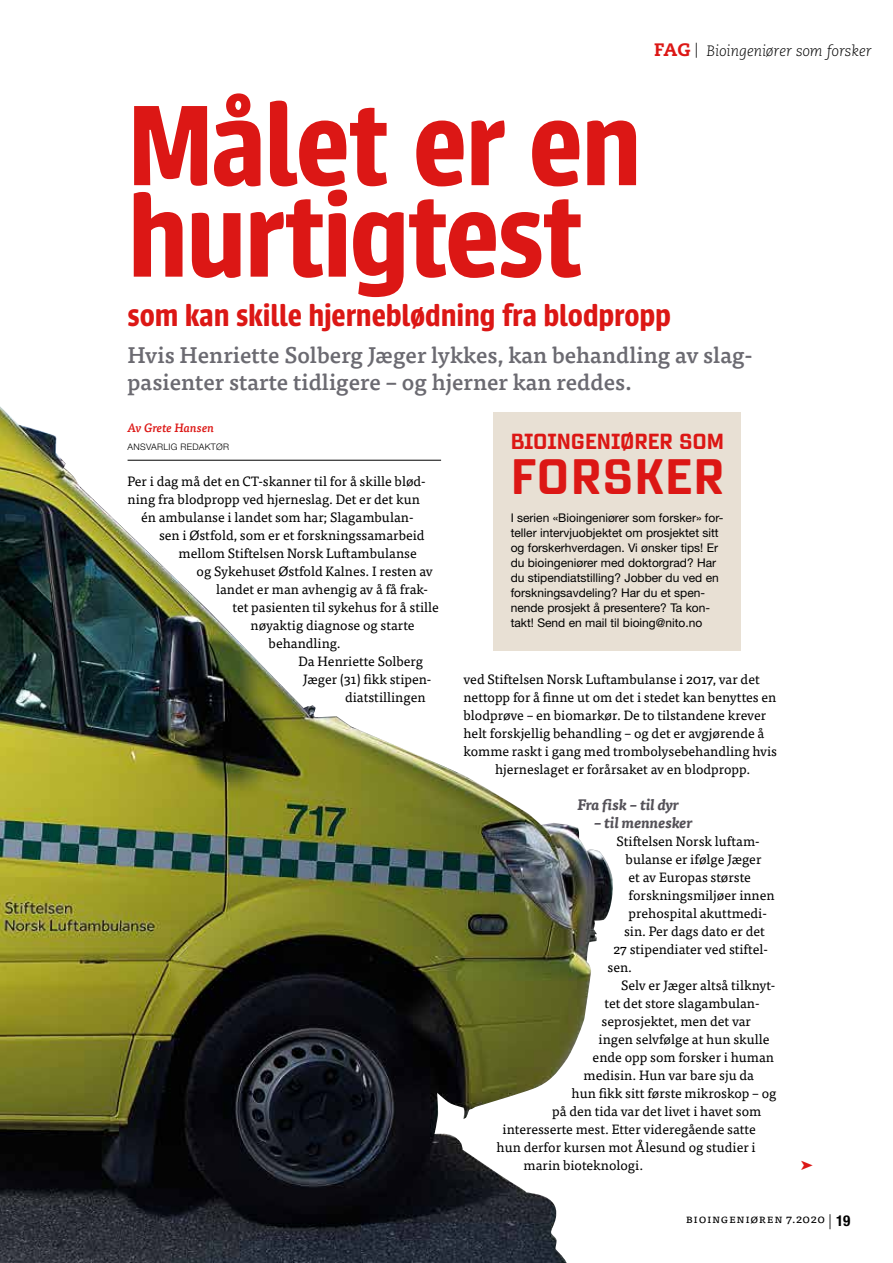
<style>
.page{position:relative;width:893px;height:1263px;background:#fff}
.page>*{position:absolute;margin:0;border:0;box-sizing:border-box;transform-origin:0 0}
.t1{font:600 126px/91.5px "Urbana";letter-spacing:-.015em;color:#dc1715}
.t2{font:49.5px "TT Lakes Neue Variable";letter-spacing:.025em;color:#dc1715}
.t3{font:600 33px "Urbana";letter-spacing:-.005em;color:#dc1715}
.t4{font:500 22.5px/27px "Tisa Pro";color:#6b6a71}
.t5{font:21.75px "TT Lakes Neue Variable";color:#dc1715}
.t6{font:italic 700 15px "Tisa Pro";color:#545158}
.t7{font:italic 300 15px "Caecilia LT Std";color:#000}
.t8{font:13.5px "Tisa Pro";color:#000}
.t9{font:12px/15px "Helvetica Neue LT Pro";color:#000}
.t10{font:12px "Tisa Pro";letter-spacing:.05em;color:#000}
.t11{font:italic 500 12px "Tisa Pro";color:#dc1715}
.t12{font:300 9px "Helvetica Neue LT Pro";letter-spacing:.03em;color:#000}
.s1{font-weight:800;font-style:normal;font-size:18px;color:#dc1715}
.s2{font-family:"Helvetica Neue LT Pro";font-weight:300;font-size:15px}
.s3{font-family:"Helvetica Neue LT Pro";font-weight:700;font-stretch:condensed;font-size:15px}
</style>
<div class="page">
<img style="left:0;top:406px;width:613px;height:857px">
<div style="left:494px;top:412px;width:247px;height:239px;background:#e8e0d4"></div>
<p class="t7" style="left:654px;top:43px;width:219px"><span class="s1">FAG</span> | Bioingeniører som forsker</p>
<h1 class="t1" style="left:128px;top:102px;width:516px">Målet er en hurtigtest</h1>
<h3 class="t3" style="left:128px;top:298px;width:545px">som kan skille hjerneblødning fra blodpropp</h3>
<h3 class="t4" style="left:128px;top:340px;width:627px">Hvis Henriette Solberg Jæger lykkes, kan behandling av slag&shy;pasienter starte tidligere – og hjerner kan reddes.</h3>
<p class="t11" style="left:128px;top:419px;width:88px">Av Grete Hansen</p>
<p class="t12" style="left:128px;top:441px;width:103px">ANSVARLIG REDAKTØR</p>
<p class="t8" style="left:128px;top:471px;width:300px">Per i dag må det en CT-skanner til for å skille blød-</p>
<p class="t8" style="left:128px;top:489px;width:294px">ning fra blodpropp ved hjerneslag. Det er det kun</p>
<p class="t8" style="left:141px;top:507px;width:274px">én ambulanse i landet som har; Slagambulan-</p>
<p class="t8" style="left:159px;top:525px;width:267px">sen i Østfold, som er et forskningssamarbeid</p>
<p class="t8" style="left:179px;top:543px;width:240px">mellom Stiftelsen Norsk Luftambulanse</p>
<p class="t8" style="left:197px;top:561px;width:238px">og Sykehuset Østfold Kalnes. I resten av</p>
<p class="t8" style="left:216px;top:579px;width:214px">landet er man avhengig av å få frak-</p>
<p class="t8" style="left:233px;top:597px;width:208px">tet pasienten til sykehus for å stille</p>
<p class="t8" style="left:251px;top:615px;width:165px">nøyaktig diagnose og starte</p>
<p class="t8" style="left:269px;top:633px;width:74px">behandling.</p>
<p class="t8" style="left:299px;top:651px;width:126px">Da Henriette Solberg</p>
<p class="t8" style="left:303px;top:669px;width:129px">Jæger (31) fikk stipen-</p>
<p class="t8" style="left:345px;top:687px;width:82px">diatstillingen</p>
<h3 class="t5" style="left:511px;top:428px;width:215px">BIOINGENIØRER SOM</h3>
<h2 class="t2" style="left:511px;top:446px;width:215px">FORSKER</h2>
<p class="t9" style="left:511px;top:510px;width:214px">I serien «Bioingeniører som forsker» for&shy;teller intervjuobjektet om prosjektet sitt og forskerhverdagen. Vi ønsker tips! Er du bioingeniører med doktorgrad? Har du stipendiatstilling? Jobber du ved en forskningsavdeling? Har du et spen&shy;nende prosjekt å presentere? Ta kon&shy;takt! Send en mail til bioing@nito.no</p>
<p class="t8" style="left:463px;top:669px;width:298px">ved Stiftelsen Norsk Luftambulanse i 2017, var det</p>
<p class="t8" style="left:463px;top:687px;width:314px">nettopp for å finne ut om det i stedet kan benyttes en</p>
<p class="t8" style="left:463px;top:705px;width:304px">blodprøve – en biomarkør. De to tilstandene krever</p>
<p class="t8" style="left:463px;top:723px;width:302px">helt forskjellig behandling – og det er avgjørende å</p>
<p class="t8" style="left:463px;top:741px;width:315px">komme raskt i gang med trombolysebehandling hvis</p>
<p class="t8" style="left:495px;top:759px;width:257px">hjerneslaget er forårsaket av en blodpropp.</p>
<p class="t6" style="left:578px;top:793px;width:103px">Fra fisk – til dyr</p>
<p class="t6" style="left:594px;top:811px;width:100px">– til mennesker</p>
<p class="t8" style="left:617px;top:831px;width:145px">Stiftelsen Norsk luftam-</p>
<p class="t8" style="left:626px;top:849px;width:137px">bulanse er ifølge Jæger</p>
<p class="t8" style="left:629px;top:867px;width:124px">et av Europas største</p>
<p class="t8" style="left:629px;top:885px;width:148px">forskningsmiljøer innen</p>
<p class="t8" style="left:629px;top:903px;width:140px">prehospital akuttmedi-</p>
<p class="t8" style="left:624px;top:921px;width:142px">sin. Per dags dato er det</p>
<p class="t8" style="left:614px;top:939px;width:156px">27 stipendiater ved stiftel-</p>
<p class="t8" style="left:608px;top:957px;width:26px">sen.</p>
<p class="t8" style="left:621px;top:975px;width:156px">Selv er Jæger altså tilknyt-</p>
<p class="t8" style="left:605px;top:993px;width:157px">tet det store slagambulan-</p>
<p class="t8" style="left:602px;top:1011px;width:151px">seprosjektet, men det var</p>
<p class="t8" style="left:599px;top:1029px;width:172px">ingen selvfølge at hun skulle</p>
<p class="t8" style="left:593px;top:1047px;width:183px">ende opp som forsker i human</p>
<p class="t8" style="left:584px;top:1065px;width:172px">medisin. Hun var bare sju da</p>
<p class="t8" style="left:572px;top:1083px;width:206px">hun fikk sitt første mikroskop – og</p>
<p class="t8" style="left:552px;top:1101px;width:211px">på den tida var det livet i havet som</p>
<p class="t8" style="left:503px;top:1119px;width:255px">interesserte mest. Etter videregående satte</p>
<p class="t8" style="left:497px;top:1137px;width:261px">hun derfor kursen mot Ålesund og studier i</p>
<p class="t8" style="left:524px;top:1155px;width:121px">marin bioteknologi.</p>
<p class="t10" style="left:686px;top:1209px;width:166px">Bioingeniøren 7.2020 <span class="s2">|</span> <span class="s3">19</span></p>
</div>
